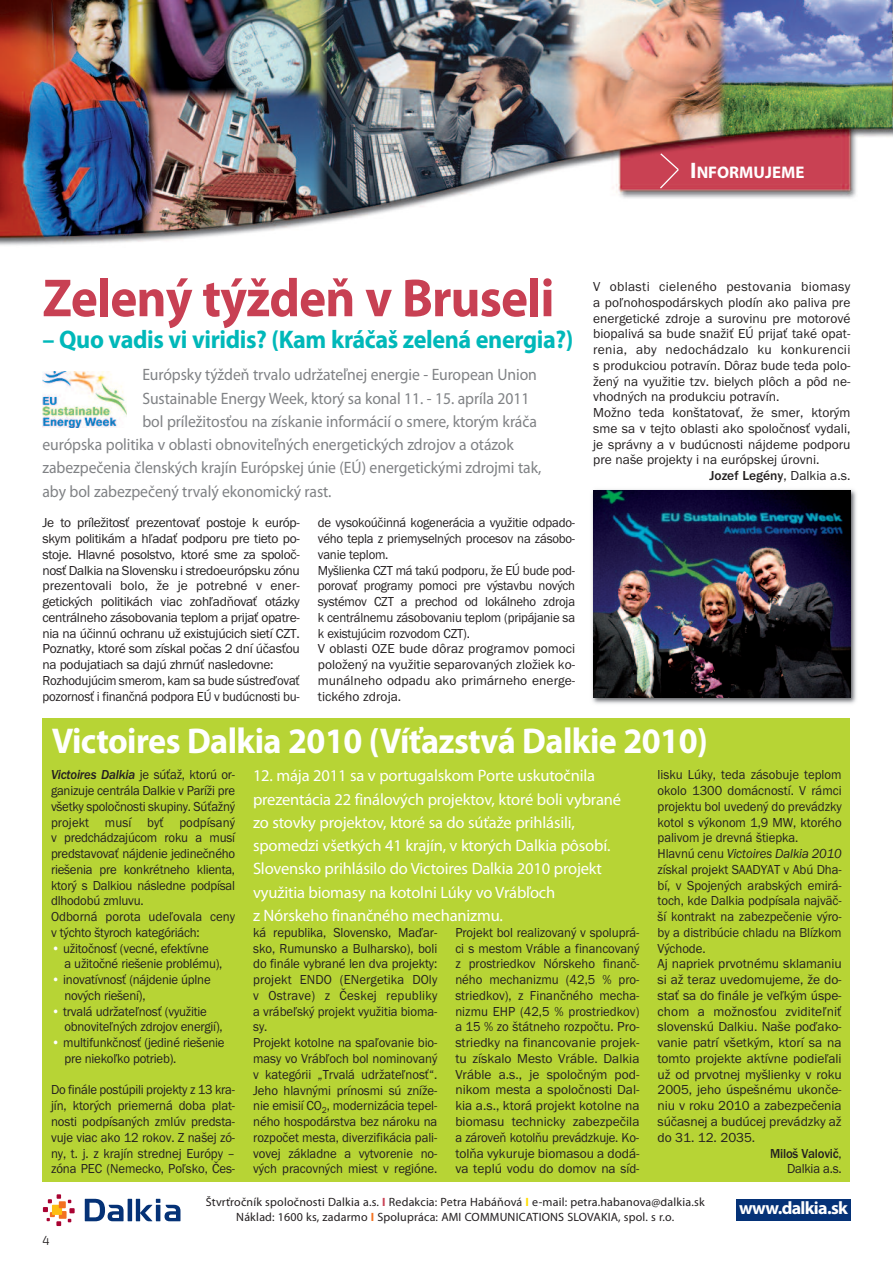
<style>
.page{position:relative;width:893px;height:1263px;background:#fff}
.page>*{position:absolute;margin:0;border:0;box-sizing:border-box;transform-origin:0 0}
.t1{font:700 54px "Myriad Pro";letter-spacing:-.015em;color:#c84053;scale:.95 1}
.t2{font:700 36px "Myriad Pro";letter-spacing:-.015em;color:#fff;scale:.95 1}
.t3{font:700 25.5px "Myriad Pro";letter-spacing:-.015em;color:#00b8b9;scale:.95 1}
.t4{font:700 18px "Myriad Pro";letter-spacing:-.035em;color:#fff}
.t5{font:700 16.8px "Myriad Pro";color:#fff}
.t6{font:16.5px "Myriad Pro";letter-spacing:-.005em;color:#808285;scale:.95 1}
.t7{font:16.5px/23.2px "Myriad Pro";letter-spacing:-.01em;color:#fff}
.t8{font:13.5px/15.8px "Franklin Gothic";letter-spacing:-.005em;color:#231f20;scale:.95 1}
.t9{font:13.5px "Franklin Gothic";letter-spacing:-.005em;color:#231f20}
.t10{font:13.5px/15.8px "Franklin Gothic";letter-spacing:-.025em;color:#231f20}
.t11{font:13.5px "Franklin Gothic";letter-spacing:.025em;color:#231f20}
.t12{font:13.5px "Franklin Gothic Book Italic OTF";letter-spacing:-.005em;color:#231f20;scale:.95 1}
.t13{font:500 13.5px "Franklin Gothic";letter-spacing:-.015em;color:#231f20}
.t14{font:500 13.5px "Franklin Gothic";letter-spacing:-.015em;color:#231f20;scale:.95 1}
.t15{font:13.5px "GE Inspira";color:#231f20}
.t16{font:12px/14.4px "Myriad Pro";letter-spacing:.015em;color:#231f20;text-align:center}
.s1{font-size:22.5px}
.s2{font-weight:400}
.s3{font-weight:500;font-style:italic}
.s4{color:#fff}
.s5{font-family:"Franklin Gothic"}
.s6{font-weight:700;color:#c84053}
.s7{font-weight:700;color:#ffdd01}
.s8{font-weight:700;color:#f47321}
</style>
<div class="page">
<img style="left:0;top:0;width:893px;height:246px">
<svg style="left:43px;top:1194px;width:18px;height:32px"></svg>
<svg style="left:68px;top:1200px;width:7px;height:13px"></svg>
<div style="left:59px;top:1211px;width:8px;height:8px;background:#f37121"></div>
<div style="left:52px;top:1205px;width:10px;height:10px;background:#fdbe12"></div>
<div style="left:59px;top:1201px;width:7px;height:7px;background:#f37121"></div>
<svg style="left:85px;top:1199px;width:95px;height:22px"></svg>
<div style="left:736px;top:1199px;width:114px;height:21px;background:#053277"></div>
<svg style="left:659px;top:152px;width:21px;height:38px"></svg>
<div style="left:43px;top:718px;width:807px;height:463px;background:#b7d435"></div>
<img style="left:43px;top:371px;width:84px;height:57px">
<img style="left:592px;top:489px;width:264px;height:215px">
<img style="left:593px;top:490px;width:257px;height:208px">
<p class="t5" style="left:690px;top:166px;width:116px"><span class="s1">I</span>nformujeme</p>
<h1 class="t1" style="left:43px;top:278px;width:540px">Zelený týždeň v Bruseli</h1>
<h3 class="t3" style="left:43px;top:330px;width:560px">– Quo vadis vi viridis? (Kam kráčaš zelená energia?)</h3>
<p class="t6" style="left:142px;top:369px;width:417px">Európsky týždeň trvalo udržateľnej energie - European Union</p>
<p class="t6" style="left:142px;top:392px;width:409px">Sustainable Energy Week, ktorý sa konal 11. - 15. apríla 2011</p>
<p class="t6" style="left:142px;top:415px;width:417px">bol príležitosťou na získanie informácií o smere, ktorým kráča</p>
<p class="t6" style="left:43px;top:438px;width:498px">európska politika v oblasti obnoviteľných energetických zdrojov a otázok</p>
<p class="t6" style="left:43px;top:462px;width:527px">zabezpečenia členských krajín Európskej únie (EÚ) energetickými zdrojmi tak,</p>
<p class="t6" style="left:43px;top:485px;width:306px">aby bol zabezpečený trvalý ekonomický rast.</p>
<p class="t10" style="left:43px;top:515px;width:259px">Je to príležitosť prezentovať postoje k európ&shy;skym politikám a hľadať podporu pre tieto po&shy;stoje. Hlavné posolstvo, ktoré sme za spoloč&shy;nosť Dalkia na Slovensku i stredoeurópsku zónu prezentovali bolo, že je potrebné v ener&shy;getických politikách viac zohľadňovať otázky centrálneho zásobovania teplom a prijať opatre&shy;nia na účinnú ochranu už existujúcich sietí CZT.<br>Poznatky, ktoré som získal počas 2 dní účasťou na podujatiach sa dajú zhrnúť nasledovne:<br>Rozhodujúcim smerom, kam sa bude sústreďovať pozornosť i finančná podpora EÚ v budúcnosti bu-</p>
<p class="t8" style="left:318px;top:515px;width:272px">de vysokoúčinná kogenerácia a využitie odpado&shy;vého tepla z priemyselných procesov na zásobo&shy;vanie teplom.<br>Myšlienka CZT má takú podporu, že EÚ bude pod&shy;porovať programy pomoci pre výstavbu nových systémov CZT a prechod od lokálneho zdroja k centrálnemu zásobovaniu teplom (pripájanie sa k existujúcim rozvodom CZT).<br>V oblasti OZE bude dôraz programov pomoci položený na využitie separovaných zložiek ko&shy;munálneho odpadu ako primárneho energe&shy;tického zdroja.</p>
<p class="t11" style="left:593px;top:279px;width:259px">V oblasti cieleného pestovania biomasy</p>
<p class="t9" style="left:593px;top:294px;width:259px">a poľnohospodárskych plodín ako paliva pre</p>
<p class="t9" style="left:593px;top:310px;width:259px">energetické zdroje a surovinu pre motorové</p>
<p class="t9" style="left:593px;top:326px;width:259px">biopalivá sa bude snažiť EÚ prijať také opat-</p>
<p class="t11" style="left:593px;top:342px;width:259px">renia, aby nedochádzalo ku konkurencii</p>
<p class="t9" style="left:593px;top:357px;width:259px">s produkciou potravín. Dôraz bude teda polo-</p>
<p class="t9" style="left:593px;top:373px;width:259px">žený na využitie tzv. bielych plôch a pôd ne-</p>
<p class="t9" style="left:593px;top:389px;width:188px">vhodných na produkciu potravín.</p>
<p class="t9" style="left:593px;top:405px;width:259px">Možno teda konštatovať, že smer, ktorým</p>
<p class="t9" style="left:593px;top:420px;width:259px">sme sa v tejto oblasti ako spoločnosť vydali,</p>
<p class="t9" style="left:593px;top:436px;width:259px">je správny a v budúcnosti nájdeme podporu</p>
<p class="t9" style="left:593px;top:452px;width:228px">pre naše projekty i na európskej úrovni.</p>
<p class="t13" style="left:709px;top:468px;width:142px">Jozef Legény<span class="s2">, Dalkia a.s.</span></p>
<h2 class="t2" style="left:52px;top:728px;width:692px">Victoires Dalkia 2010 (Víťazstvá Dalkie 2010)</h2>
<p class="t7" style="left:253px;top:765px;width:370px">12. mája 2011 sa v portugalskom Porte uskutočnila prezentácia 22 finálových projektov, ktoré boli vybrané zo stovky projektov, ktoré sa do súťaže prihlásili, spomedzi všetkých 41 krajín, v ktorých Dalkia pôsobí.<br>Slovensko prihlásilo do Victoires Dalkia 2010 projekt využitia biomasy na kotolni Lúky vo Vrábľoch<br>z Nórskeho finančného mechanizmu.</p>
<p class="t8" style="left:51px;top:767px;width:195px"><span class="s3">Victoires Dalkia</span> je súťaž, ktorú or&shy;ganizuje centrála Dalkie v Paríži pre všetky spoločnosti skupiny. Súťažný projekt musí byť podpísaný v predchádzajúcom roku a musí predstavovať nájdenie jedinečného riešenia pre konkrétneho klienta, ktorý s Dalkiou následne podpísal dlhodobú zmluvu.<br>Odborná porota udeľovala ceny v týchto štyroch kategóriách:</p>
<p class="t8" style="left:64px;top:940px;width:168px;text-indent:-13px"><span class="s4">•</span> užitočnosť (vecné, efektívne<br>a užitočné riešenie problému),</p>
<p class="t8" style="left:64px;top:972px;width:155px;text-indent:-13px"><span class="s4">•</span> inovatívnosť (nájdenie úplne nových riešení),</p>
<p class="t8" style="left:64px;top:1003px;width:168px;text-indent:-13px"><span class="s4">•</span> trvalá udržateľnosť (využitie obnoviteľných zdrojov energií),</p>
<p class="t8" style="left:64px;top:1035px;width:170px;text-indent:-13px"><span class="s4">•</span> multifunkčnosť (jediné riešenie pre niekoľko potrieb).</p>
<p class="t8" style="left:51px;top:1082px;width:195px;text-align:justify">Do finále postúpili projekty z 13 kra&shy;jín, ktorých priemerná doba plat&shy;nosti podpísaných zmlúv predsta&shy;vuje viac ako 12 rokov. Z našej zó&shy;ny, t. j. z krajín strednej Európy – zóna PEC (Nemecko, Poľsko, Čes-</p>
<p class="t8" style="left:658px;top:767px;width:195px;text-align:justify">lisku Lúky, teda zásobuje teplom okolo 1300 domácností. V rámci projektu bol uvedený do prevádzky kotol s výkonom 1,9 MW, ktorého palivom je drevná štiepka.</p>
<p class="t12" style="left:658px;top:846px;width:195px"><span class="s5">Hlavnú cenu</span> Victoires Dalkia 2010</p>
<p class="t8" style="left:658px;top:861px;width:195px">získal projekt SAADYAT v Abú Dha-</p>
<p class="t8" style="left:658px;top:877px;width:195px">bí, v Spojených arabských emirá-</p>
<p class="t8" style="left:658px;top:893px;width:195px">toch, kde Dalkia podpísala najväč-</p>
<p class="t8" style="left:658px;top:909px;width:195px">ší kontrakt na zabezpečenie výro-</p>
<p class="t8" style="left:658px;top:924px;width:195px">by a distribúcie chladu na Blízkom</p>
<p class="t8" style="left:658px;top:940px;width:52px">Východe.</p>
<p class="t9" style="left:658px;top:956px;width:186px">Aj napriek prvotnému sklamaniu</p>
<p class="t9" style="left:658px;top:972px;width:186px">si až teraz uvedomujeme, že do-</p>
<p class="t9" style="left:658px;top:987px;width:186px">stať sa do finále je veľkým úspe-</p>
<p class="t9" style="left:658px;top:1003px;width:186px">chom a možnosťou zviditeľniť</p>
<p class="t9" style="left:658px;top:1019px;width:186px">slovenskú Dalkiu. Naše poďako-</p>
<p class="t9" style="left:658px;top:1035px;width:186px">vanie patrí všetkým, ktorí sa na</p>
<p class="t9" style="left:658px;top:1050px;width:186px">tomto projekte aktívne podieľali</p>
<p class="t9" style="left:658px;top:1066px;width:186px">už od prvotnej myšlienky v roku</p>
<p class="t9" style="left:658px;top:1082px;width:186px">2005, jeho úspešnému ukonče-</p>
<p class="t9" style="left:658px;top:1098px;width:186px">niu v roku 2010 a zabezpečenia</p>
<p class="t9" style="left:658px;top:1113px;width:186px">súčasnej a budúcej prevádzky až</p>
<p class="t9" style="left:658px;top:1129px;width:99px">do 31. 12. 2035.</p>
<p class="t14" style="left:770px;top:1145px;width:77px">Miloš Valovič<span class="s2">,</span></p>
<p class="t8" style="left:787px;top:1161px;width:59px">Dalkia a.s.</p>
<p class="t8" style="left:253px;top:924px;width:195px">ká republika, Slovensko, Maďar&shy;sko, Rumunsko a Bulharsko), boli do finále vybrané len dva projekty: projekt ENDO (ENergetika DOly v Ostrave) z Českej republiky a vrábeľský projekt využitia bioma&shy;sy.<br>Projekt kotolne na spaľovanie bio&shy;masy vo Vrábľoch bol nominovaný v kategórii „Trvalá udržateľnosť“.<br>Jeho hlavnými prínosmi sú zníže&shy;nie emisií CO<sub>2</sub>, modernizácia tepel&shy;ného hospodárstva bez nároku na rozpočet mesta, diverzifikácia pali&shy;vovej základne a vytvorenie no&shy;vých pracovných miest v regióne.</p>
<p class="t8" style="left:455px;top:924px;width:195px;text-align:justify">Projekt bol realizovaný v spoluprá&shy;ci s mestom Vráble a financovaný z prostriedkov Nórskeho finanč&shy;ného mechanizmu (42,5 % pro&shy;striedkov), z Finančného mecha&shy;nizmu EHP (42,5 % prostriedkov) a 15 % zo štátneho rozpočtu. Pro&shy;striedky na financovanie projek&shy;tu získalo Mesto Vráble. Dalkia Vráble a.s., je spoločným pod&shy;nikom mesta a spoločnosti Dal&shy;kia a.s., ktorá projekt kotolne na biomasu technicky zabezpečila a zároveň kotolňu prevádzkuje. Ko&shy;tolňa vykuruje biomasou a dodá&shy;va teplú vodu do domov na síd-</p>
<p class="t15" style="left:43px;top:1233px;width:9px">4</p>
<p class="t16" style="left:206px;top:1196px;width:501px">Štvrťročník spoločnosti Dalkia a.s. <span class="s6">I</span> Redakcia: Petra Habáňová <span class="s7">I</span> e-mail: petra.habanova@dalkia.sk<br>Náklad: 1600 ks, zadarmo <span class="s8">I</span> Spolupráca: AMI CoMMUNICAtIoNS SLoVAkIA, spol. s r.o.</p>
<h3 class="t4" style="left:739px;top:1201px;width:110px">www.dalkia.sk</h3>
</div>
